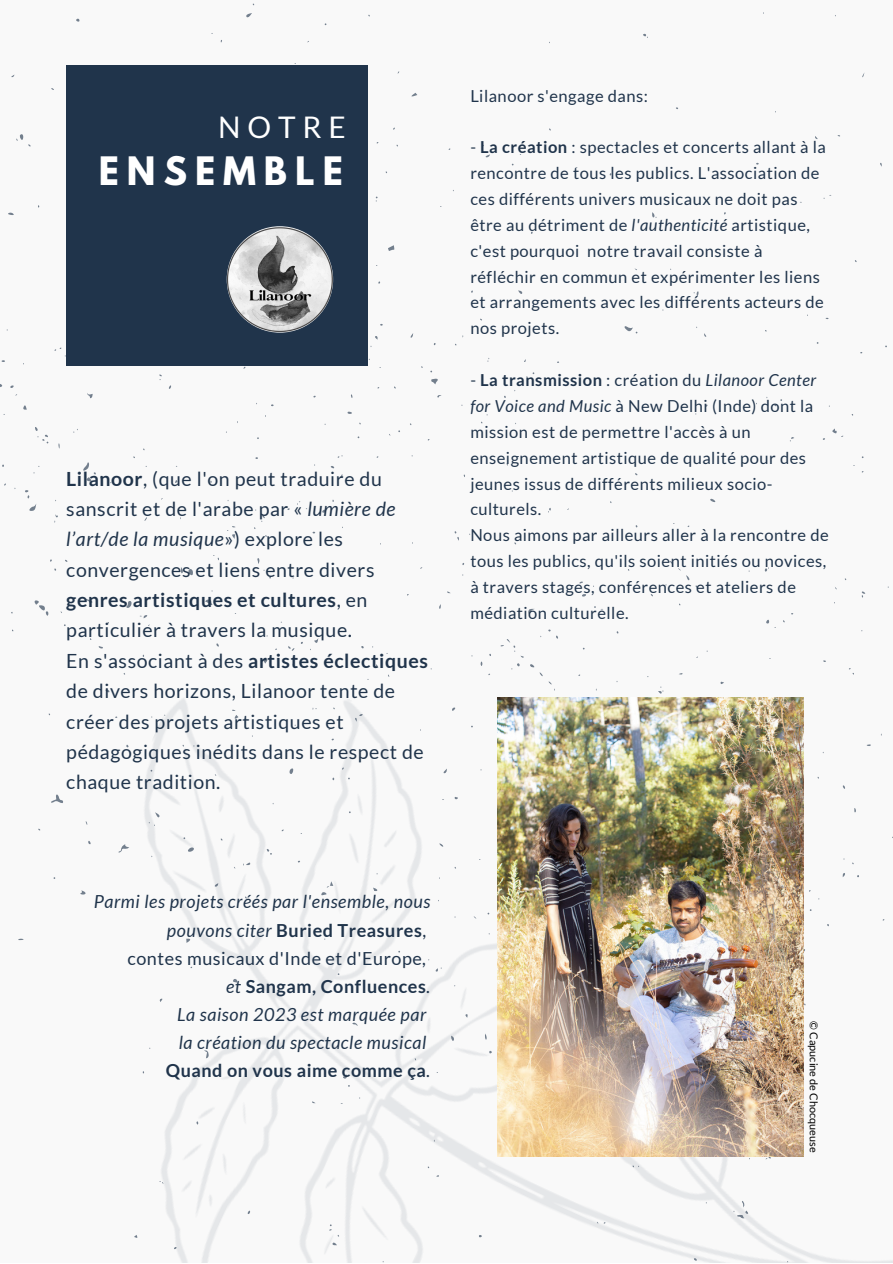
<style>
.page{position:relative;width:893px;height:1264px;background:#fff}
.page>*{position:absolute;margin:0;border:0;box-sizing:border-box;transform-origin:0 0}
.t1{font:700 34.65px "League Spartan";letter-spacing:.23em;color:#fff}
.t2{font:29.7px "Lato";letter-spacing:.23em;color:#fff}
.t3{font:19.5px/30.3px "Lato";letter-spacing:.03em;color:#20344b}
.t4{font:italic 18px/28px "Lato";letter-spacing:.03em;color:#20344b;text-align:right}
.t5{font:16.5px/25.8px "Lato";letter-spacing:.03em;color:#20344b}
.t6{font:10.95px "Lato";color:#000}
.s1{font-weight:700}
.s2{font-style:italic}
.s3{font-weight:700;font-style:normal}
.s4{font-style:normal}
</style>
<div class="page">
<img style="left:12px;top:631px;width:880px;height:631px">
<div style="left:66px;top:66px;width:302px;height:300px;background:#20344b"></div>
<img style="left:497px;top:697px;width:306px;height:459px">
<img style="left:227px;top:226px;width:106px;height:106px;border-radius:50%">
<h2 class="t2" style="left:218px;top:108px;width:129px">NOTRE</h2>
<h1 class="t1" style="left:99px;top:154px;width:245px">ENSEMBLE</h1>
<p class="t3" style="left:66px;top:463px;width:363px"><span class="s1">Lilanoor</span>, (que l'on peut traduire du sanscrit et de l'arabe par « <span class="s2">lumière de l’art/de la musique</span>») explore les convergences et liens entre divers <span class="s1">genres artistiques et cultures</span>, en particulier à travers la musique.<br>En s'associant à des <span class="s1">artistes éclectiques </span>de divers horizons, Lilanoor tente de créer des projets artistiques et pédagogiques inédits dans le respect de chaque tradition.</p>
<p class="t5" style="left:470px;top:82px;width:179px">Lilanoor s'engage dans:</p>
<p class="t5" style="left:470px;top:134px;width:357px">- <span class="s1">La création</span> : spectacles et concerts allant à la rencontre de tous les publics. L'association de ces différents univers musicaux ne doit pas être au détriment de <span class="s2">l'authenticité</span> artistique, c'est pourquoi notre travail consiste à réfléchir en commun et expérimenter les liens et arrangements avec les différents acteurs de nos projets.</p>
<p class="t5" style="left:470px;top:367px;width:360px">- <span class="s1">La transmission</span> : création du <span class="s2">Lilanoor Center for Voice and Music</span> à New Delhi (Inde) dont la mission est de permettre l'accès à un enseignement artistique de qualité pour des jeunes issus de différents milieux socio&shy;culturels.<br>Nous aimons par ailleurs aller à la rencontre de tous les publics, qu'ils soient initiés ou novices, à travers stages, conférences et ateliers de médiation culturelle.</p>
<p class="t4" style="left:94px;top:887px;width:338px">Parmi les projets créés par l'ensemble, nous pouvons citer <span class="s3">Buried Treasures</span><span class="s4">,<br>contes musicaux d'Inde et d'Europe</span>,<br>et <span class="s3">Sangam, Confluences</span>.<br>La saison 2023 est marquée par<br>la création du spectacle musical<br><span class="s3">Quand on vous aime comme ça</span>.</p>
<p class="t6" style="left:820px;top:1021px;width:132px;rotate:90deg">© Capucine de Chocqueuse</p>
</div>
